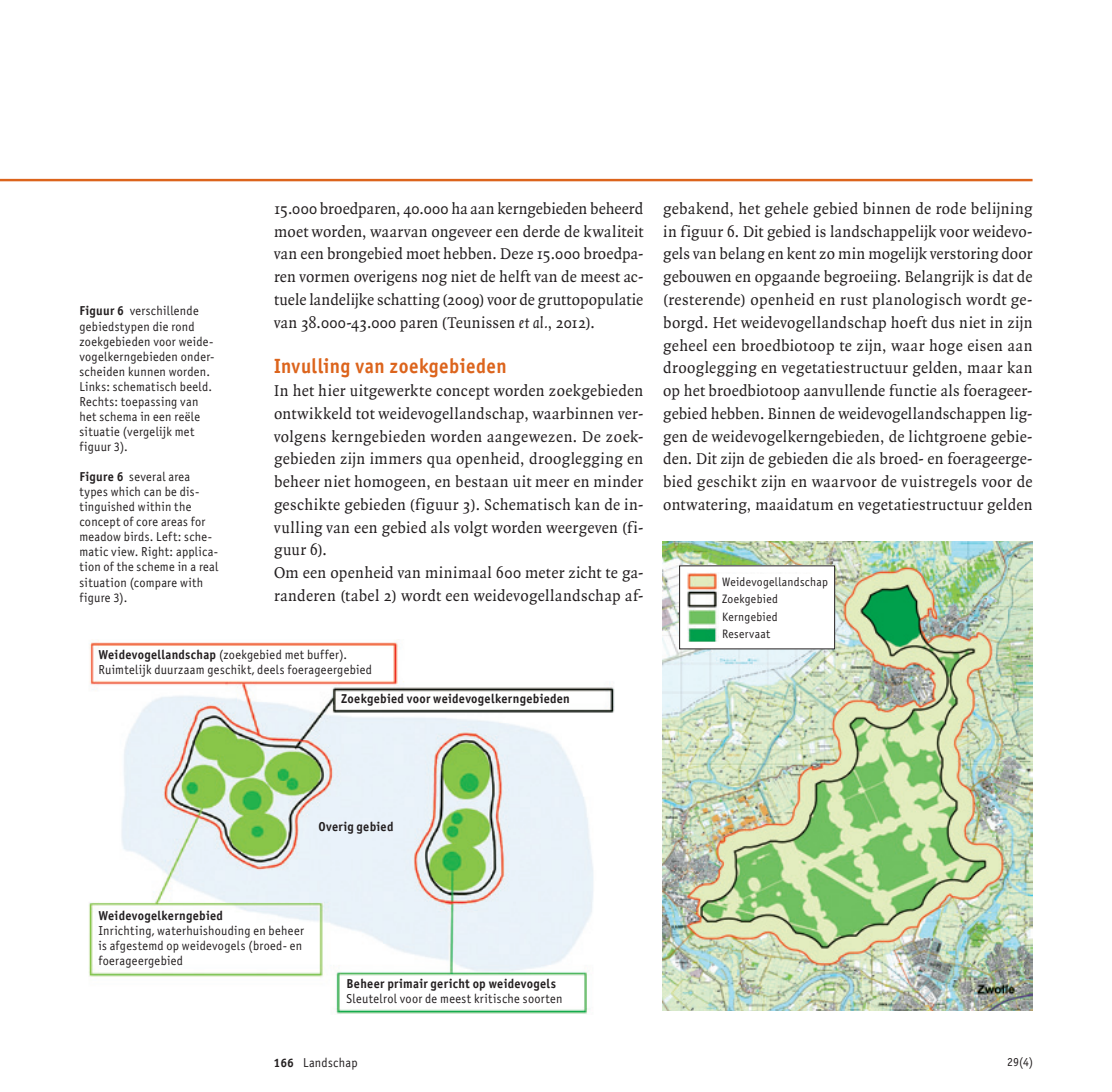
<style>
.page{position:relative;width:1112px;height:1092px;background:#fff}
.page>*{position:absolute;margin:0;border:0;box-sizing:border-box;transform-origin:0 0}
.Tussenkop_1{font:20.65px "Officina Sans Bold ITC";letter-spacing:.025em;color:#dc641c;scale:.92 1}
.PLATTE_TEKST{font:16.8px/22.8px "Quadraat";letter-spacing:.02em;color:#231f20;text-align:justify;scale:.96 1}
.Figuur{font:12.95px/15px "Officina Sans ITC";letter-spacing:.025em;color:#231f20;scale:.95 1}
.Figuur-2{font:12.95px "Officina Sans Bold ITC";letter-spacing:.025em;color:#231f20;scale:.95 1}
.Figuur-3{font:12.25px "Officina Sans ITC";letter-spacing:.025em;color:#231f20;scale:.95 1}
.PLATTE_TEKST-2{font:12.25px "Officina Sans ITC";color:#231f20;scale:.96 1}
.s1{font-family:"Officina Sans Bold ITC"}
.s2{font-style:italic}
.s3{font-family:"Officina Sans Bold ITC";font-size:12.25px}
</style>
<div class="page">
<hr style="left:0;top:179px;width:1032px;height:2px;background:#dc641c">
<img style="left:662px;top:541px;width:370px;height:469px">
<div style="left:679px;top:566px;width:155px;height:82px;background:#fff"></div>
<img style="left:687px;top:572px;width:30px;height:69px">
<img style="left:88px;top:642px;width:527px;height:372px">
<p class="Figuur" style="left:79px;top:303px;width:144px"><span class="s1">Figuur 6</span> verschillende gebiedstypen die rond zoekgebieden voor weide&shy;vogelkerngebieden onder&shy;scheiden kunnen worden.<br>Links: schematisch beeld.<br>Rechts: toepassing van het schema in een reële situatie (vergelijk met figuur 3).</p>
<p class="Figuur" style="left:79px;top:469px;width:148px"><span class="s1">Figure 6</span> several area types which can be dis&shy;tinguished within the concept of core areas for meadow birds. Left: sche&shy;matic view. Right: applica&shy;tion of the scheme in a real situation (compare with figure 3).</p>
<p class="PLATTE_TEKST" style="left:274px;top:198px;width:386px">15.000 broedparen, 40.000 ha aan kerngebieden beheerd moet worden, waarvan ongeveer een derde de kwaliteit van een brongebied moet hebben. Deze 15.000 broedpa&shy;ren vormen overigens nog niet de helft van de meest ac&shy;tuele landelijke schatting (2009) voor de gruttopopulatie van 38.000-43.000 paren (Teunissen <span class="s2">et al.</span>, 2012).</p>
<p class="Tussenkop_1" style="left:274px;top:353px;width:254px">Invulling van zoekgebieden</p>
<p class="PLATTE_TEKST" style="left:274px;top:380px;width:386px">In het hier uitgewerkte concept worden zoekgebieden ontwikkeld tot weidevogellandschap, waarbinnen ver&shy;volgens kerngebieden worden aangewezen. De zoek&shy;gebieden zijn immers qua openheid, drooglegging en beheer niet homogeen, en bestaan uit meer en minder geschikte gebieden (figuur 3). Schematisch kan de in&shy;vulling van een gebied als volgt worden weergeven (fi&shy;guur 6).</p>
<p class="PLATTE_TEKST" style="left:274px;top:562px;width:386px">Om een openheid van minimaal 600 meter zicht te ga&shy;randeren (tabel 2) wordt een weidevogellandschap af-</p>
<p class="Figuur" style="left:98px;top:647px;width:263px"><span class="s1">Weidevogellandschap</span> (zoekgebied met buffer).</p>
<p class="Figuur" style="left:98px;top:662px;width:289px">Ruimtelijk duurzaam geschikt, deels foerageergebied</p>
<p class="Figuur-2" style="left:341px;top:690px;width:242px">Zoekgebied voor weidevogelkerngebieden</p>
<p class="PLATTE_TEKST" style="left:663px;top:198px;width:386px">gebakend, het gehele gebied binnen de rode belijning in figuur 6. Dit gebied is landschappelijk voor weidevo&shy;gels van belang en kent zo min mogelijk verstoring door gebouwen en opgaande begroeiing. Belangrijk is dat de (resterende) openheid en rust planologisch wordt ge&shy;borgd. Het weidevogellandschap hoeft dus niet in zijn geheel een broedbiotoop te zijn, waar hoge eisen aan drooglegging en vegetatiestructuur gelden, maar kan op het broedbiotoop aanvullende functie als foerageer&shy;gebied hebben. Binnen de weidevogellandschappen lig&shy;gen de weidevogelkerngebieden, de lichtgroene gebie&shy;den. Dit zijn de gebieden die als broed- en foerageerge&shy;bied geschikt zijn en waarvoor de vuistregels voor de ontwatering, maaidatum en vegetatiestructuur gelden</p>
<p class="Figuur-3" style="left:722px;top:574px;width:113px">Weidevogellandschap</p>
<p class="Figuur-3" style="left:722px;top:592px;width:60px">Zoekgebied</p>
<p class="Figuur-3" style="left:722px;top:609px;width:60px">Kerngebied</p>
<p class="Figuur-3" style="left:722px;top:627px;width:52px">Reservaat</p>
<p class="Figuur-2" style="left:318px;top:818px;width:81px">Overig gebied</p>
<p class="Figuur-2" style="left:98px;top:907px;width:133px">Weidevogelkerngebied</p>
<p class="Figuur" style="left:98px;top:922px;width:218px;text-align:justify">Inrichting, waterhuishouding en beheer is afgestemd op weidevogels (broed- en foerageergebied</p>
<p class="Figuur-2" style="left:346px;top:975px;width:222px">Beheer primair gericht op weidevogels</p>
<p class="Figuur" style="left:346px;top:991px;width:229px">Sleutelrol voor de meest kritische soorten</p>
<p class="Figuur" style="left:273px;top:1054px;width:90px"><span class="s3">166</span> Landschap</p>
<p class="PLATTE_TEKST-2" style="left:1006px;top:1054px;width:29px">29(4)</p>
</div>
